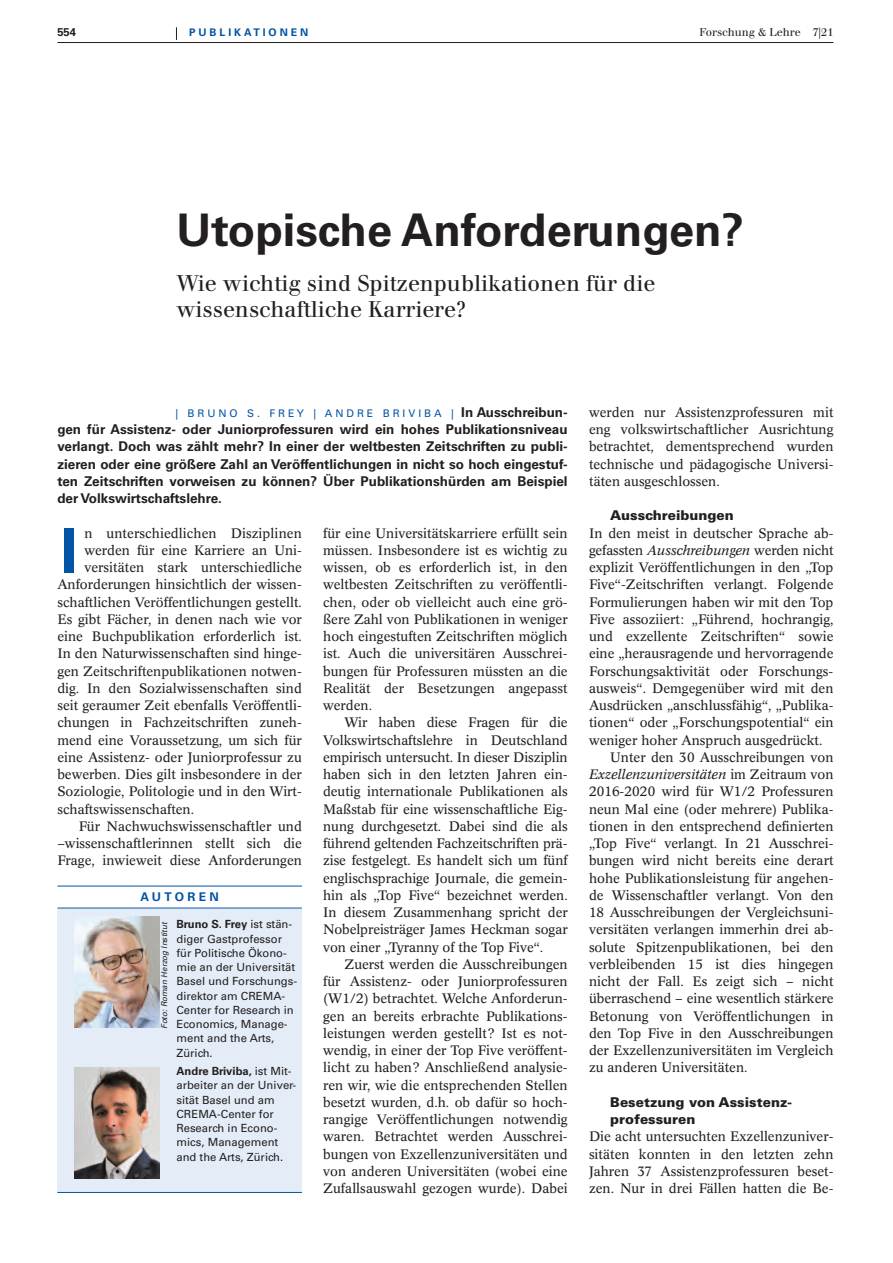
<style>
.page{position:relative;width:893px;height:1263px;background:#fff}
.page>*{position:absolute;margin:0;border:0;box-sizing:border-box;transform-origin:0 0}
.t1{font:700 expanded 61.05px "Univers LT";color:#0154a6}
.t2{font:700 45px "Univers LT";color:#231f20}
.t3{font:22.5px/25.8px "Walbaum";color:#231f20}
.t4{font:13.5px/17.2px "Concorde BE";color:#231f20;text-align:justify}
.t5{font:700 13.5px/17.2px "Univers LT";color:#231f20;text-align:justify}
.t6{font:900 13.5px/17.2px "Univers LT";color:#231f20}
.t7{font:italic 13.5px "Concorde BE";letter-spacing:-.005em;color:#231f20}
.t8{font:700 12px "Univers LT";letter-spacing:.28em;color:#0154a6}
.t9{font:11.25px/14.2px "Univers LT";color:#231f20}
.t10{font:11.25px "Walbaum";color:#231f20}
.t11{font:700 11.25px "Univers LT";color:#231f20}
.t12{font:10.5px "Univers LT";letter-spacing:.28em;color:#0154a6}
.t13{font:700 10.5px "Univers LT";letter-spacing:.28em;color:#0154a6}
.t14{font:italic 8.1px "Univers LT";letter-spacing:-.005em;color:#231f20}
.s1{font-weight:700;font-size:13.5px;color:#231f20}
.s2{font-weight:700}
.s3{font-style:italic}
.s4{font-style:normal}
</style>
<div class="page">
<hr style="left:57px;top:42px;width:776px;height:1px;background:#231f20">
<svg style="left:176px;top:27px;width:1px;height:13px"></svg>
<div style="left:57px;top:909px;width:245px;height:283px;background:#e4edf7"></div>
<hr style="left:57px;top:886px;width:245px;height:1px;background:#0154a6">
<hr style="left:57px;top:908px;width:245px;height:1px;background:#0154a6">
<img style="left:74px;top:1068px;width:85px;height:110px">
<img style="left:74px;top:917px;width:85px;height:110px">
<hr style="left:57px;top:1192px;width:245px;height:1px;background:#0154a6">
<p class="t11" style="left:57px;top:28px;width:20px">554</p>
<p class="t13" style="left:189px;top:28px;width:121px">PUBLIKATIONEN</p>
<p class="t10" style="left:699px;top:28px;width:135px">Forschung &amp; Lehre 7|21</p>
<h2 class="t2" style="left:176px;top:214px;width:569px">Utopische Anforderungen?</h2>
<h3 class="t3" style="left:176px;top:273px;width:480px">Wie wichtig sind Spitzenpublikationen für die wissenschaftliche Karriere?</h3>
<p class="t12" style="left:175px;top:409px;width:394px">| BRUNO S. FREY | ANDRE BRIVIBA | <span class="s1">InAusschreibun-</span></p>
<p class="t5" style="left:57px;top:422px;width:512px">gen für Assistenz- oder Juniorprofessuren wird ein hohes Publikationsniveau verlangt. Doch was zählt mehr? In einer der weltbesten Zeitschriften zu publi&shy;zieren oder eine größere Zahl an Veröffentlichungen in nicht so hoch eingestuf&shy;ten Zeitschriften vorweisen zu können? Über Publikationshürden am Beispiel der Volkswirtschaftslehre.</p>
<h1 class="t1" style="left:57px;top:528px;width:24px">I</h1>
<p class="t4" style="left:84px;top:525px;width:219px">n unterschiedlichen Disziplinen</p>
<p class="t4" style="left:84px;top:542px;width:219px">werden für eine Karriere an Uni-</p>
<p class="t4" style="left:84px;top:560px;width:219px">versitäten stark unterschiedliche</p>
<p class="t4" style="left:57px;top:577px;width:246px">Anforderungen hinsichtlich der wissen-</p>
<p class="t4" style="left:57px;top:594px;width:246px">schaftlichen Veröffentlichungen gestellt.</p>
<p class="t4" style="left:57px;top:611px;width:246px">Es gibt Fächer, in denen nach wie vor</p>
<p class="t4" style="left:57px;top:629px;width:246px">eine Buchpublikation erforderlich ist.</p>
<p class="t4" style="left:57px;top:646px;width:246px">In den Naturwissenschaften sind hinge-</p>
<p class="t4" style="left:57px;top:663px;width:246px">gen Zeitschriftenpublikationen notwen-</p>
<p class="t4" style="left:57px;top:680px;width:246px">dig. In den Sozialwissenschaften sind</p>
<p class="t4" style="left:57px;top:698px;width:246px">seit geraumer Zeit ebenfalls Veröffentli-</p>
<p class="t4" style="left:57px;top:715px;width:246px">chungen in Fachzeitschriften zuneh-</p>
<p class="t4" style="left:57px;top:732px;width:246px">mend eine Voraussetzung, um sich für</p>
<p class="t4" style="left:57px;top:749px;width:246px">eine Assistenz- oder Juniorprofessur zu</p>
<p class="t4" style="left:57px;top:767px;width:246px">bewerben. Dies gilt insbesondere in der</p>
<p class="t4" style="left:57px;top:784px;width:246px">Soziologie, Politologie und in den Wirt-</p>
<p class="t4" style="left:57px;top:801px;width:138px">schaftswissenschaften.</p>
<p class="t4" style="left:79px;top:818px;width:225px">Für Nachwuchswissenschaftler und</p>
<p class="t4" style="left:57px;top:836px;width:246px">–wissenschaftlerinnen stellt sich die</p>
<p class="t4" style="left:57px;top:853px;width:246px">Frage, inwieweit diese Anforderungen</p>
<p class="t8" style="left:140px;top:893px;width:80px">AUTOREN</p>
<p class="t9" style="left:176px;top:918px;width:122px"><span class="s2">Bruno S. Frey</span> ist stän&shy;diger Gastprofessor für Politische Ökono&shy;mie an der Universität<br>Basel und Forschungs&shy;direktor am CREMA-<br>Center for Research in<br>Economics, Manage&shy;ment and the Arts,<br>Zürich.</p>
<p class="t9" style="left:176px;top:1065px;width:121px"><span class="s2">Andre Briviba,</span> ist Mit&shy;arbeiter an der Univer&shy;sität Basel und am<br>CREMA-Center for<br>Research in Econo&shy;mics, Management and the Arts, Zürich.</p>
<p class="t14" style="left:161px;top:1029px;width:109px;rotate:-90deg">Foto: Roman Herzog Institut</p>
<p class="t4" style="left:323px;top:525px;width:246px">für eine Universitätskarriere erfüllt sein müssen. Insbesondere ist es wichtig zu wissen, ob es erforderlich ist, in den weltbesten Zeitschriften zu veröffentli&shy;chen, oder ob vielleicht auch eine grö&shy;ßere Zahl von Publikationen in weniger hoch eingestuften Zeitschriften möglich ist. Auch die universitären Ausschrei&shy;bungen für Professuren müssten an die Realität der Besetzungen angepasst werden.</p>
<p class="t4" style="left:323px;top:715px;width:246px;text-indent:21px">Wir haben diese Fragen für die Volkswirtschaftslehre in Deutschland empirisch untersucht. In dieser Disziplin haben sich in den letzten Jahren ein&shy;deutig internationale Publikationen als Maßstab für eine wissenschaftliche Eig&shy;nung durchgesetzt. Dabei sind die als führend geltenden Fachzeitschriften prä&shy;zise festgelegt. Es handelt sich um fünf englischsprachige Journale, die gemein&shy;hin als „Top Five“ bezeichnet werden.<br>In diesem Zusammenhang spricht der Nobelpreisträger James Heckman sogar von einer „Tyranny of the Top Five“.</p>
<p class="t4" style="left:323px;top:956px;width:246px;text-indent:21px">Zuerst werden die Ausschreibungen für Assistenz- oder Juniorprofessuren (W1/2) betrachtet. Welche Anforderun&shy;gen an bereits erbrachte Publikations&shy;leistungen werden gestellt? Ist es not&shy;wendig, in einer der Top Five veröffent&shy;licht zu haben? Anschließend analysie&shy;ren wir, wie die entsprechenden Stellen besetzt wurden, d.h. ob dafür so hoch&shy;rangige Veröffentlichungen notwendig waren. Betrachtet werden Ausschrei&shy;bungen von Exzellenzuniversitäten und von anderen Universitäten (wobei eine Zufallsauswahl gezogen wurde). Dabei</p>
<p class="t4" style="left:589px;top:404px;width:246px">werden nur Assistenzprofessuren mit eng volkswirtschaftlicher Ausrichtung betrachtet, dementsprechend wurden technische und pädagogische Universi&shy;täten ausgeschlossen.</p>
<p class="t6" style="left:610px;top:508px;width:125px">Ausschreibungen</p>
<p class="t4" style="left:589px;top:525px;width:246px">In den meist in deutscher Sprache ab-</p>
<p class="t4" style="left:589px;top:542px;width:246px">gefassten <span class="s3">Ausschreibungen</span> werden nicht</p>
<p class="t4" style="left:589px;top:560px;width:246px">explizit Veröffentlichungen in den „Top</p>
<p class="t4" style="left:589px;top:577px;width:246px">Five“-Zeitschriften verlangt. Folgende</p>
<p class="t4" style="left:589px;top:594px;width:246px">Formulierungen haben wir mit den Top</p>
<p class="t4" style="left:589px;top:611px;width:246px">Five assoziiert: „Führend, hochrangig,</p>
<p class="t4" style="left:589px;top:629px;width:246px">und exzellente Zeitschriften“ sowie</p>
<p class="t4" style="left:589px;top:646px;width:246px">eine „herausragende und hervorragende</p>
<p class="t4" style="left:589px;top:663px;width:246px">Forschungsaktivität oder Forschungs-</p>
<p class="t4" style="left:589px;top:680px;width:246px">ausweis“. Demgegenüber wird mit den</p>
<p class="t4" style="left:589px;top:698px;width:246px">Ausdrücken „anschlussfähig“, „Publika-</p>
<p class="t4" style="left:589px;top:715px;width:246px">tionen“ oder „Forschungspotential“ ein</p>
<p class="t4" style="left:589px;top:732px;width:235px">weniger hoher Anspruch ausgedrückt.</p>
<p class="t4" style="left:610px;top:749px;width:225px">Unter den 30 Ausschreibungen von</p>
<p class="t7" style="left:589px;top:769px;width:246px">Exzellenzuniversitäten <span class="s4">im Zeitraum von</span></p>
<p class="t4" style="left:589px;top:784px;width:246px">2016-2020 wird für W1/2 Professuren</p>
<p class="t4" style="left:589px;top:801px;width:246px">neun Mal eine (oder mehrere) Publika-</p>
<p class="t4" style="left:589px;top:818px;width:246px">tionen in den entsprechend definierten</p>
<p class="t4" style="left:589px;top:836px;width:246px">„Top Five“ verlangt. In 21 Ausschrei-</p>
<p class="t4" style="left:589px;top:853px;width:246px">bungen wird nicht bereits eine derart</p>
<p class="t4" style="left:589px;top:870px;width:246px">hohe Publikationsleistung für angehen-</p>
<p class="t4" style="left:589px;top:887px;width:246px">de Wissenschaftler verlangt. Von den</p>
<p class="t4" style="left:589px;top:905px;width:246px">18 Ausschreibungen der Vergleichsuni-</p>
<p class="t4" style="left:589px;top:922px;width:246px">versitäten verlangen immerhin drei ab-</p>
<p class="t4" style="left:589px;top:939px;width:246px">solute Spitzenpublikationen, bei den</p>
<p class="t4" style="left:589px;top:956px;width:246px">verbleibenden 15 ist dies hingegen</p>
<p class="t4" style="left:589px;top:974px;width:246px">nicht der Fall. Es zeigt sich – nicht</p>
<p class="t4" style="left:589px;top:991px;width:246px">überraschend – eine wesentlich stärkere</p>
<p class="t4" style="left:589px;top:1008px;width:246px">Betonung von Veröffentlichungen in</p>
<p class="t4" style="left:589px;top:1025px;width:246px">den Top Five in den Ausschreibungen</p>
<p class="t4" style="left:589px;top:1043px;width:246px">der Exzellenzuniversitäten im Vergleich</p>
<p class="t4" style="left:589px;top:1060px;width:160px">zu anderen Universitäten.</p>
<p class="t6" style="left:610px;top:1095px;width:183px">Besetzung von Assistenz&shy;professuren</p>
<p class="t4" style="left:589px;top:1129px;width:246px">Die acht untersuchten Exzellenzuniver&shy;sitäten konnten in den letzten zehn Jahren 37 Assistenzprofessuren beset&shy;zen. Nur in drei Fällen hatten die Be-</p>
</div>
